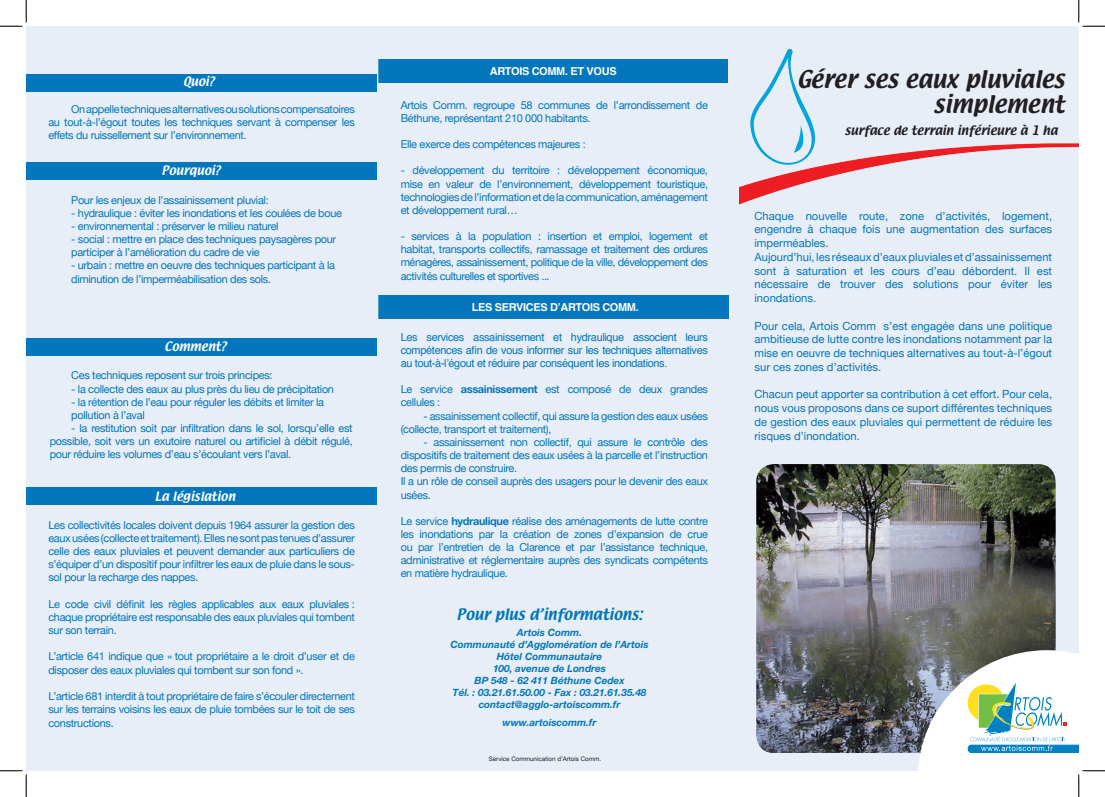
<style>
.page{position:relative;width:1105px;height:797px;background:#fff}
.page>*{position:absolute;margin:0;border:0;box-sizing:border-box;transform-origin:0 0}
.t1{font:21.25px/25.5px "Textile";color:#231f20;text-align:right}
.t2{font:13.75px "Textile";color:#0376bd}
.t3{font:11.25px/13.8px "Helvetica Neue";color:#0376bd;text-align:justify}
.t4{font:11.25px "Textile";color:#fff}
.t5{font:11.25px "Textile";color:#231f20}
.t6{font:11px/13.1px "Helvetica Neue";letter-spacing:-.03em;color:#0376bd;text-align:justify}
.t7{font:11px/13.1px "Helvetica";letter-spacing:-.03em;color:#0376bd;text-align:justify}
.t8{font:700 11px "Helvetica";letter-spacing:-.03em;color:#fff}
.t9{font:italic 700 10px/12px "Helvetica Neue";color:#0376bd;text-align:center}
.t10{font:6.25px "Helvetica Neue";letter-spacing:-.005em;color:#231f20}
.s1{font-weight:700}
</style>
<div class="page">
<div style="left:26px;top:26px;width:1053px;height:744px;background:#e8eef8"></div>
<div style="left:26px;top:74px;width:351px;height:18px;background:#0376bd"></div>
<img style="left:740px;top:143px;width:339px;height:61px">
<svg style="left:750px;top:49px;width:65px;height:116px"></svg>
<div style="left:379px;top:59px;width:349px;height:23px;background:#0376bd"></div>
<div style="left:379px;top:295px;width:350px;height:24px;background:#0376bd"></div>
<img style="left:756px;top:464px;width:300px;height:289px;border-radius:18px">
<div style="left:26px;top:162px;width:351px;height:18px;background:#0376bd"></div>
<div style="left:26px;top:338px;width:351px;height:18px;background:#0376bd"></div>
<div style="left:26px;top:487px;width:351px;height:18px;background:#0376bd"></div>
<svg style="left:0;top:0;width:27px;height:27px"></svg>
<svg style="left:0;top:770px;width:27px;height:27px"></svg>
<svg style="left:1078px;top:0;width:27px;height:27px"></svg>
<svg style="left:918px;top:650px;width:187px;height:147px"></svg>
<p class="t4" style="left:183px;top:73px;width:33px">Quoi?</p>
<p class="t6" style="left:48px;top:102px;width:308px;text-indent:23px">On appelle techniques alternatives ou solutions compensatoires au tout-à-l’égout toutes les techniques servant à compenser les effets du ruissellement sur l’environnement.</p>
<p class="t4" style="left:161px;top:163px;width:61px">Pourquoi?</p>
<p class="t6" style="left:71px;top:193px;width:199px">Pour les enjeux de l’assainissement pluvial:</p>
<p class="t6" style="left:71px;top:206px;width:272px">- hydraulique : éviter les inondations et les coulées de boue</p>
<p class="t6" style="left:71px;top:219px;width:209px">- environnemental : préserver le milieu naturel</p>
<p class="t6" style="left:71px;top:232px;width:267px">- social : mettre en place des techniques paysagères pour participer à l’amélioration du cadre de vie</p>
<p class="t6" style="left:71px;top:259px;width:265px">- urbain : mettre en oeuvre des techniques participant à la diminution de l’imperméabilisation des sols.</p>
<p class="t4" style="left:164px;top:338px;width:64px">Comment?</p>
<p class="t6" style="left:71px;top:369px;width:203px">Ces techniques reposent sur trois principes:</p>
<p class="t6" style="left:71px;top:382px;width:264px">- la collecte des eaux au plus près du lieu de précipitation</p>
<p class="t6" style="left:71px;top:395px;width:254px">- la rétention de l’eau pour réguler les débits et limiter la pollution à l’aval</p>
<p class="t6" style="left:50px;top:421px;width:305px;text-indent:22px">- la restitution soit par infiltration dans le sol, lorsqu’elle est possible, soit vers un exutoire naturel ou artificiel à débit régulé, pour réduire les volumes d’eau s’écoulant vers l’aval.</p>
<p class="t4" style="left:155px;top:488px;width:82px">La législation</p>
<p class="t6" style="left:48px;top:518px;width:308px">Les collectivités locales doivent depuis 1964 assurer la gestion des eaux usées (collecte et traitement). Elles ne sont pas tenues d’assurer celle des eaux pluviales et peuvent demander aux particuliers de s’équiper d’un dispositif pour infiltrer les eaux de pluie dans le sous&shy;sol pour la recharge des nappes.</p>
<p class="t6" style="left:48px;top:597px;width:308px">Le code civil définit les règles applicables aux eaux pluviales : chaque propriétaire est responsable des eaux pluviales qui tombent sur son terrain.</p>
<p class="t6" style="left:48px;top:649px;width:308px">L’article 641 indique que « tout propriétaire a le droit d’user et de disposer des eaux pluviales qui tombent sur son fond ».</p>
<p class="t6" style="left:48px;top:689px;width:308px;line-height:13.5px">L’article 681 interdit à tout propriétaire de faire s’écouler directement sur les terrains voisins les eaux de pluie tombées sur le toit de ses constructions.</p>
<p class="t8" style="left:490px;top:63px;width:128px">ARTOIS COMM. ET VOUS</p>
<p class="t6" style="left:401px;top:98px;width:309px">Artois Comm. regroupe 58 communes de l’arrondissement de<br>Béthune, représentant 210 000 habitants.</p>
<p class="t6" style="left:401px;top:137px;width:187px">Elle exerce des compétences majeures :</p>
<p class="t6" style="left:401px;top:164px;width:309px">- développement du territoire : développement économique, mise en valeur de l’environnement, développement touristique, technologies de l’information et de la communication, aménagement et développement rural…</p>
<p class="t6" style="left:401px;top:229px;width:309px">- services à la population : insertion et emploi, logement et habitat, transports collectifs, ramassage et traitement des ordures ménagères, assainissement, politique de la ville, développement des activités culturelles et sportives ...</p>
<p class="t8" style="left:472px;top:300px;width:168px">LES SERVICES D’ARTOIS COMM.</p>
<p class="t7" style="left:401px;top:331px;width:309px">Les services assainissement et hydraulique associent leurs compétences afin de vous informer sur les techniques alternatives au tout-à-l’égout et réduire par conséquent les inondations.</p>
<p class="t6" style="left:401px;top:383px;width:309px">Le service <span class="s1">assainissement</span> est composé de deux grandes cellules :</p>
<p class="t6" style="left:401px;top:409px;width:309px;text-indent:23px">- assainissement collectif, qui assure la gestion des eaux usées (collecte, transport et traitement),</p>
<p class="t6" style="left:401px;top:435px;width:309px;text-align:left;text-indent:23px">- assainissement non collectif, qui assure le contrôle des dispositifs de traitement des eaux usées à la parcelle et l’instruction des permis de construire.<br>Il a un rôle de conseil auprès des usagers pour le devenir des eaux usées.</p>
<p class="t6" style="left:401px;top:514px;width:309px">Le service <span class="s1">hydraulique</span> réalise des aménagements de lutte contre les inondations par la création de zones d’expansion de crue ou par l’entretien de la Clarence et par l’assistance technique, administrative et réglementaire auprès des syndicats compétents en matière hydraulique.</p>
<p class="t2" style="left:457px;top:604px;width:187px">Pour plus d’informations:</p>
<p class="t9" style="left:451px;top:626px;width:199px">Artois Comm.<br>Communauté d’Agglomération de l’Artois<br>Hôtel Communautaire<br>100, avenue de Londres<br>BP 548 - 62 411 Béthune Cedex<br>Tél. : 03.21.61.50.00 - Fax : 03.21.61.35.48 contact@agglo-artoiscomm.fr</p>
<p class="t9" style="left:503px;top:716px;width:95px">www.artoiscomm.fr</p>
<p class="t10" style="left:489px;top:755px;width:114px">Service Communication d’Artois Comm.</p>
<h1 class="t1" style="left:797px;top:67px;width:269px">Gérer ses eaux pluviales simplement</h1>
<p class="t5" style="left:845px;top:122px;width:214px">surface de terrain inférieure à 1 ha</p>
<p class="t3" style="left:754px;top:208px;width:299px;text-align:left">Chaque nouvelle route, zone d’activités, logement, engendre à chaque fois une augmentation des surfaces imperméables.<br>Aujourd’hui, les réseaux d’eaux pluviales et d’assainissement sont à saturation et les cours d’eau débordent. Il est nécessaire de trouver des solutions pour éviter les inondations.</p>
<p class="t3" style="left:754px;top:318px;width:299px">Pour cela, Artois Comm s’est engagée dans une politique ambitieuse de lutte contre les inondations notamment par la mise en oeuvre de techniques alternatives au tout-à-l’égout sur ces zones d’activités.</p>
<p class="t3" style="left:754px;top:387px;width:299px">Chacun peut apporter sa contribution à cet effort. Pour cela, nous vous proposons dans ce suport différentes techniques de gestion des eaux pluviales qui permettent de réduire les risques d’inondation.</p>
</div>
